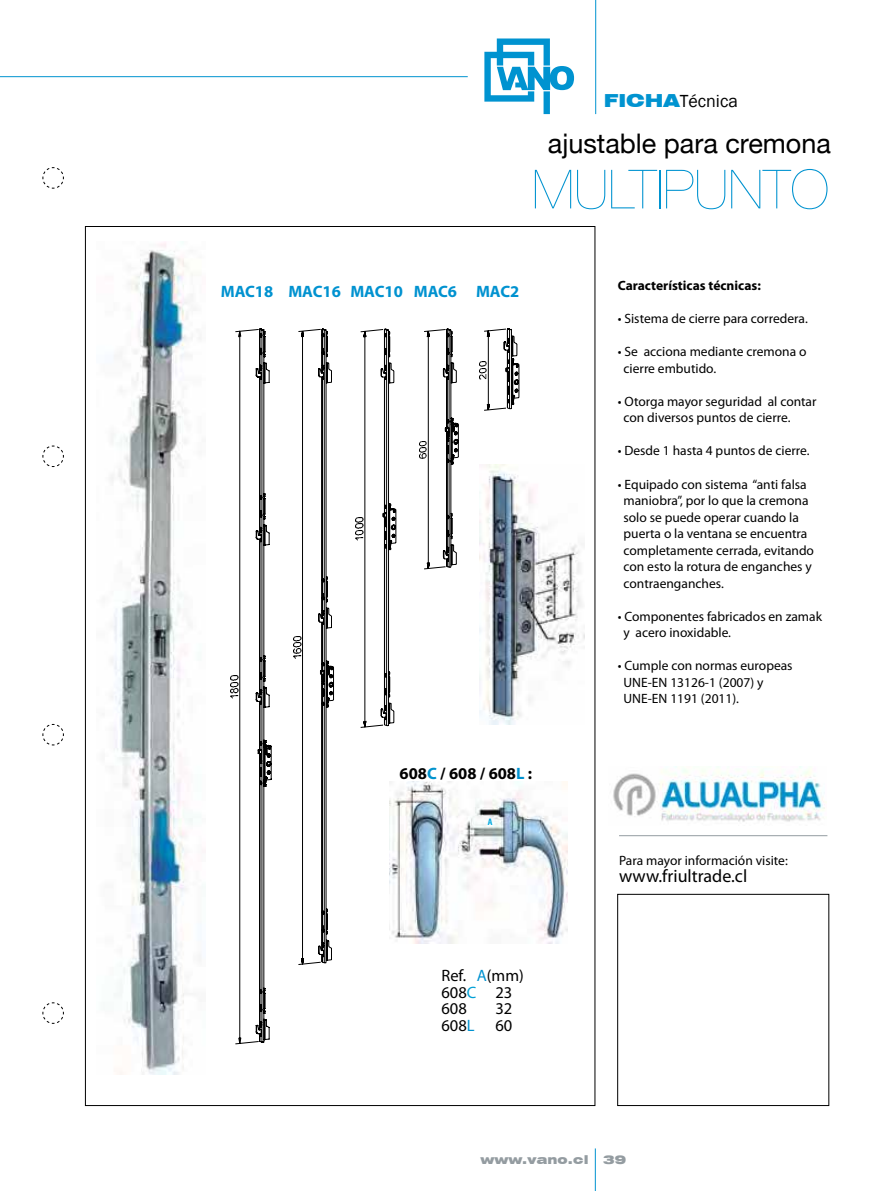
<style>
.page{position:relative;width:893px;height:1191px;background:#fff}
.page>*{position:absolute;margin:0;border:0;box-sizing:border-box;transform-origin:0 0}
.t1{font:200 54px "Helvetica Neue";color:#0093d0}
.t2{font:27px "Helvetica Neue";color:#000}
.t3{font:18px "Myriad Pro";color:#000}
.t4{font:18px "Franklin Gothic";color:#000}
.t5{font:16.5px/16.5px "Myriad Pro";color:#000}
.t6{font:700 16.5px "Myriad Pro";letter-spacing:-.005em;color:#0092d0}
.t7{font:700 16.5px "Myriad Pro";color:#000}
.t8{font:13.5px/16.5px "Myriad Pro";color:#000}
.t9{font:700 13.5px "Myriad Pro";color:#000}
.t10{font:900 expanded 12px "Swiss 721 BT";color:#949ca1}
.t11{font:700 condensed 8.55px "Swiss 721 BT";color:#00a9df}
.s1{font-family:"Swiss 721 BT";font-weight:900;font-stretch:expanded;color:#0093d0}
.s2{color:#0093ce}
.s3{color:#0092d0}
.s4{color:#00a0d6}
</style>
<div class="page">
<svg style="left:484px;top:38px;width:90px;height:76px"></svg>
<hr style="left:0;top:76px;width:468px;height:1px;background:#0093d0">
<hr style="left:595px;top:0;width:1px;height:114px;background:#0093d0">
<div style="left:617px;top:894px;width:212px;height:212px;border:1px solid #000"></div>
<svg style="left:42px;top:1002px;width:22px;height:22px"></svg>
<svg style="left:42px;top:445px;width:22px;height:22px"></svg>
<svg style="left:42px;top:167px;width:22px;height:22px"></svg>
<svg style="left:42px;top:723px;width:22px;height:22px"></svg>
<hr style="left:595px;top:1148px;width:1px;height:43px;background:#0093d0">
<hr style="left:619px;top:835px;width:208px;height:1px;background:#949ca1">
<img style="left:613px;top:766px;width:213px;height:56px">
<svg style="left:321px;top:328px;width:199px;height:635px"></svg>
<svg style="left:293px;top:328px;width:28px;height:637px"></svg>
<svg style="left:356px;top:328px;width:28px;height:402px"></svg>
<img style="left:479px;top:383px;width:4px;height:8px">
<img style="left:479px;top:377px;width:4px;height:6px">
<img style="left:479px;top:362px;width:4px;height:15px">
<svg style="left:483px;top:328px;width:24px;height:85px"></svg>
<svg style="left:231px;top:328px;width:41px;height:717px"></svg>
<img style="left:419px;top:463px;width:4px;height:8px">
<img style="left:419px;top:457px;width:4px;height:6px">
<img style="left:419px;top:441px;width:4px;height:16px">
<svg style="left:423px;top:328px;width:23px;height:243px"></svg>
<img style="left:390px;top:781px;width:178px;height:162px">
<img style="left:110px;top:241px;width:91px;height:833px">
<img style="left:479px;top:464px;width:106px;height:260px">
<h3 class="t4" style="left:604px;top:90px;width:136px"><span class="s1">FICHA</span>Técnica</h3>
<h2 class="t2" style="left:548px;top:124px;width:285px">ajustable para cremona</h2>
<h1 class="t1" style="left:532px;top:147px;width:299px">MULTIPUNTO</h1>
<p class="t6" style="left:221px;top:281px;width:300px">MAC18 MAC16 MAC10 MAC6 MAC2</p>
<p class="t9" style="left:618px;top:277px;width:145px">Características técnicas:</p>
<p class="t8" style="left:618px;top:310px;width:192px">• Sistema de cierre para corredera.</p>
<p class="t8" style="left:623px;top:343px;width:184px;text-indent:-6px">• Se acciona mediante cremona o cierre embutido.</p>
<p class="t8" style="left:623px;top:393px;width:195px;text-indent:-6px">• Otorga mayor seguridad al contar con diversos puntos de cierre.</p>
<p class="t8" style="left:618px;top:442px;width:193px">• Desde 1 hasta 4 puntos de cierre.</p>
<p class="t8" style="left:623px;top:475px;width:192px;text-indent:-6px">• Equipado con sistema “anti falsa maniobra”, por lo que la cremona solo se puede operar cuando la puerta o la ventana se encuentra completamente cerrada, evitando con esto la rotura de enganches y contraenganches.</p>
<p class="t8" style="left:623px;top:607px;width:200px;text-indent:-6px">• Componentes fabricados en zamak y acero inoxidable.</p>
<p class="t8" style="left:623px;top:657px;width:171px;text-indent:-6px">• Cumple con normas europeas<br>UNE-EN 13126-1 (2007) y<br>UNE-EN 1191 (2011).</p>
<p class="t7" style="left:400px;top:762px;width:134px">608<span class="s2">C</span> / 608 / 608<span class="s3">L</span> :</p>
<p class="t11" style="left:488px;top:817px;width:6px">A</p>
<p class="t5" style="left:441px;top:967px;width:84px">Ref. <span class="s3">A</span>(mm)<br>608<span class="s4">C</span> 23<br>608</p>
<p class="t5" style="left:495px;top:1000px;width:18px">32</p>
<p class="t5" style="left:441px;top:1016px;width:35px">608<span class="s3">L</span></p>
<p class="t5" style="left:495px;top:1016px;width:18px">60</p>
<p class="t8" style="left:619px;top:852px;width:170px">Para mayor información visite:</p>
<h3 class="t3" style="left:619px;top:864px;width:130px">www.friultrade.cl</h3>
<p class="t10" style="left:480px;top:1152px;width:147px">www.vano.cl 39</p>
</div>
